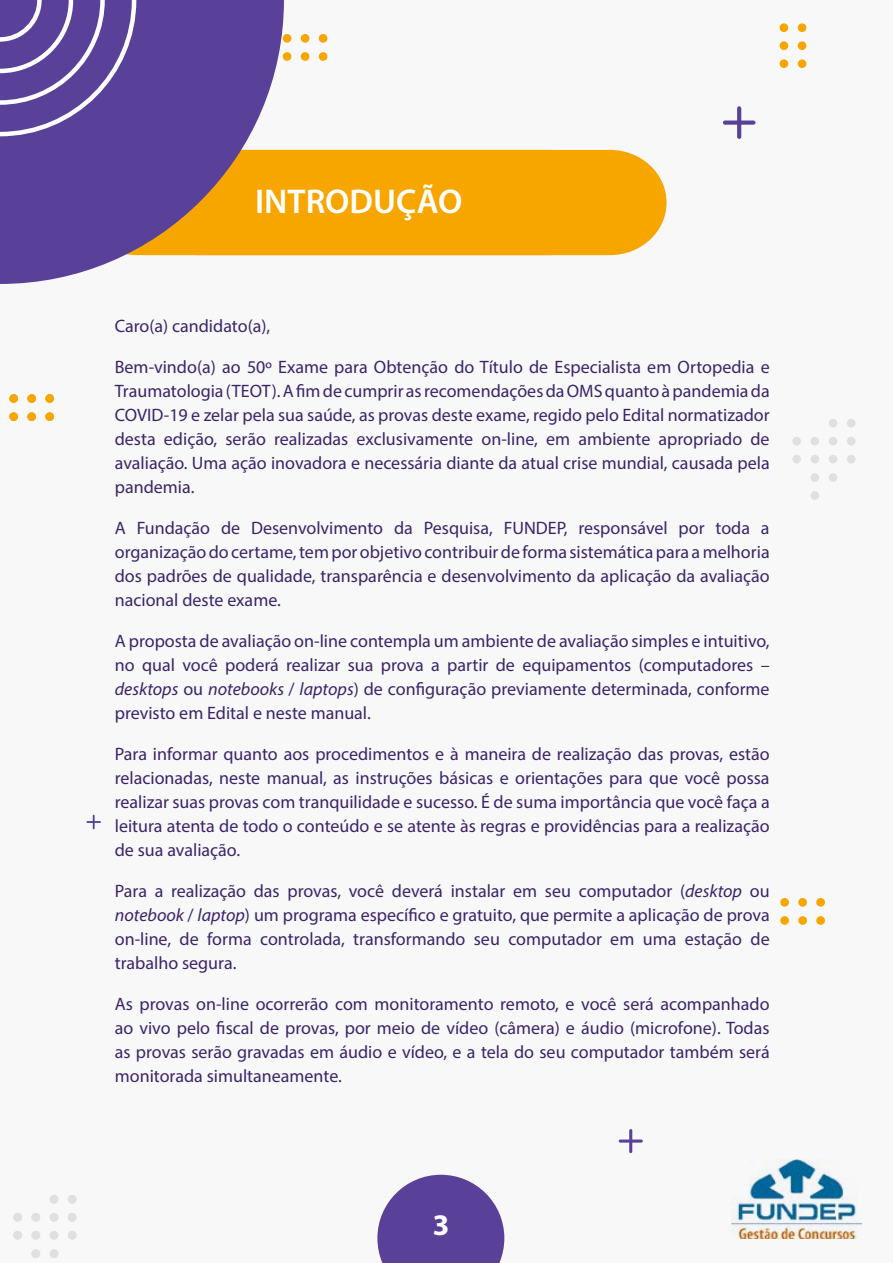
<style>
.page{position:relative;width:893px;height:1263px;background:#f8f8f9}
.page>*{position:absolute;margin:0;border:0;box-sizing:border-box;transform-origin:0 0}
.t1{font:600 34.5px "Myriad Pro";color:#fffffd}
.t2{font:700 30px "Myriad Pro";color:#fff}
.t3{font:18px/24px "Myriad Pro";color:#3b2469;text-align:justify}
.s1{font-style:italic}
</style>
<div class="page">
<svg style="left:377px;top:1175px;width:127px;height:88px"></svg>
<div style="left:847px;top:419px;width:8px;height:8px;background:#e0e0e0;border-radius:50%"></div>
<div style="left:847px;top:437px;width:8px;height:8px;background:#e0e0e0;border-radius:50%"></div>
<div style="left:847px;top:455px;width:8px;height:8px;background:#e0e0e0;border-radius:50%"></div>
<div style="left:829px;top:419px;width:8px;height:8px;background:#e0e0e0;border-radius:50%"></div>
<div style="left:829px;top:437px;width:8px;height:8px;background:#e0e0e0;border-radius:50%"></div>
<div style="left:829px;top:455px;width:8px;height:8px;background:#e0e0e0;border-radius:50%"></div>
<div style="left:829px;top:473px;width:8px;height:9px;background:#e0e0e0;border-radius:50%"></div>
<div style="left:810px;top:437px;width:9px;height:8px;background:#e0e0e0;border-radius:50%"></div>
<div style="left:810px;top:455px;width:9px;height:8px;background:#e0e0e0;border-radius:50%"></div>
<div style="left:810px;top:473px;width:9px;height:9px;background:#e0e0e0;border-radius:50%"></div>
<div style="left:810px;top:491px;width:9px;height:9px;background:#e0e0e0;border-radius:50%"></div>
<div style="left:792px;top:437px;width:9px;height:8px;background:#e0e0e0;border-radius:50%"></div>
<div style="left:792px;top:455px;width:9px;height:8px;background:#e0e0e0;border-radius:50%"></div>
<div style="left:68px;top:1195px;width:9px;height:8px;background:#e0e0e0;border-radius:50%"></div>
<div style="left:68px;top:1213px;width:9px;height:8px;background:#e0e0e0;border-radius:50%"></div>
<div style="left:68px;top:1231px;width:9px;height:8px;background:#e0e0e0;border-radius:50%"></div>
<div style="left:50px;top:1195px;width:8px;height:8px;background:#e0e0e0;border-radius:50%"></div>
<div style="left:50px;top:1213px;width:8px;height:8px;background:#e0e0e0;border-radius:50%"></div>
<div style="left:50px;top:1231px;width:8px;height:8px;background:#e0e0e0;border-radius:50%"></div>
<div style="left:50px;top:1249px;width:8px;height:9px;background:#e0e0e0;border-radius:50%"></div>
<div style="left:32px;top:1213px;width:8px;height:8px;background:#e0e0e0;border-radius:50%"></div>
<div style="left:32px;top:1231px;width:8px;height:8px;background:#e0e0e0;border-radius:50%"></div>
<div style="left:32px;top:1249px;width:8px;height:9px;background:#e0e0e0;border-radius:50%"></div>
<div style="left:13px;top:1213px;width:9px;height:8px;background:#e0e0e0;border-radius:50%"></div>
<div style="left:13px;top:1231px;width:9px;height:8px;background:#e0e0e0;border-radius:50%"></div>
<svg style="left:86px;top:815px;width:15px;height:14px"></svg>
<div style="left:798px;top:23px;width:8px;height:9px;background:#f7a600;border-radius:50%"></div>
<div style="left:798px;top:41px;width:8px;height:9px;background:#f7a600;border-radius:50%"></div>
<div style="left:798px;top:59px;width:8px;height:9px;background:#f7a600;border-radius:50%"></div>
<div style="left:780px;top:23px;width:8px;height:9px;background:#f7a600;border-radius:50%"></div>
<div style="left:780px;top:41px;width:8px;height:9px;background:#f7a600;border-radius:50%"></div>
<div style="left:780px;top:59px;width:8px;height:9px;background:#f7a600;border-radius:50%"></div>
<svg style="left:552px;top:150px;width:114px;height:105px;background:#f7ad18"></svg>
<div style="left:284px;top:150px;width:268px;height:105px;background:#f7a600"></div>
<svg style="left:0;top:0;width:284px;height:284px;background:#85668d"></svg>
<svg style="left:0;top:0;width:136px;height:136px;background:#6f59a6"></svg>
<div style="left:816px;top:916px;width:9px;height:9px;background:#f7a600;border-radius:50%"></div>
<div style="left:798px;top:916px;width:9px;height:9px;background:#f7a600;border-radius:50%"></div>
<div style="left:780px;top:916px;width:9px;height:9px;background:#f7a600;border-radius:50%"></div>
<div style="left:816px;top:898px;width:9px;height:9px;background:#f7a600;border-radius:50%"></div>
<div style="left:798px;top:898px;width:9px;height:9px;background:#f7a600;border-radius:50%"></div>
<div style="left:780px;top:898px;width:9px;height:9px;background:#f7a600;border-radius:50%"></div>
<svg style="left:723px;top:106px;width:32px;height:33px"></svg>
<svg style="left:619px;top:1129px;width:24px;height:24px"></svg>
<div style="left:45px;top:412px;width:9px;height:9px;background:#f7a600;border-radius:50%"></div>
<div style="left:27px;top:412px;width:9px;height:9px;background:#f7a600;border-radius:50%"></div>
<div style="left:9px;top:412px;width:9px;height:9px;background:#f7a600;border-radius:50%"></div>
<div style="left:45px;top:394px;width:9px;height:9px;background:#f7a600;border-radius:50%"></div>
<div style="left:27px;top:394px;width:9px;height:9px;background:#f7a600;border-radius:50%"></div>
<div style="left:9px;top:394px;width:9px;height:9px;background:#f7a600;border-radius:50%"></div>
<div style="left:319px;top:52px;width:8px;height:9px;background:#f7a600;border-radius:50%"></div>
<div style="left:301px;top:52px;width:8px;height:9px;background:#f7a600;border-radius:50%"></div>
<div style="left:283px;top:52px;width:8px;height:9px;background:#f7a600;border-radius:50%"></div>
<div style="left:319px;top:34px;width:8px;height:9px;background:#f7a600;border-radius:50%"></div>
<div style="left:301px;top:34px;width:8px;height:9px;background:#f7a600;border-radius:50%"></div>
<div style="left:283px;top:34px;width:8px;height:9px;background:#f7a600;border-radius:50%"></div>
<img style="left:731px;top:1160px;width:130px;height:78px">
<h1 class="t1" style="left:255px;top:179px;width:209px">INTRODUÇÃO</h1>
<p class="t3" style="left:115px;top:314px;width:157px">Caro(a) candidato(a),</p>
<p class="t3" style="left:115px;top:355px;width:656px">Bem-vindo(a) ao 50º Exame para Obtenção do Título de Especialista em Ortopedia e Traumatologia (TEOT). A fim de cumprir as recomendações da OMS quanto à pandemia da COVID-19 e zelar pela sua saúde, as provas deste exame, regido pelo Edital normatizador desta edição, serão realizadas exclusivamente on-line, em ambiente apropriado de avaliação. Uma ação inovadora e necessária diante da atual crise mundial, causada pela pandemia.</p>
<p class="t3" style="left:115px;top:516px;width:656px">A Fundação de Desenvolvimento da Pesquisa, FUNDEP, responsável por toda a organização do certame, tem por objetivo contribuir de forma sistemática para a melhoria dos padrões de qualidade, transparência e desenvolvimento da aplicação da avaliação nacional deste exame.</p>
<p class="t3" style="left:115px;top:629px;width:656px">A proposta de avaliação on-line contempla um ambiente de avaliação simples e intuitivo, no qual você poderá realizar sua prova a partir de equipamentos (computadores – <span class="s1">desktops</span> ou <span class="s1">notebooks</span> / <span class="s1">laptops</span>) de configuração previamente determinada, conforme previsto em Edital e neste manual.</p>
<p class="t3" style="left:115px;top:742px;width:656px">Para informar quanto aos procedimentos e à maneira de realização das provas, estão relacionadas, neste manual, as instruções básicas e orientações para que você possa realizar suas provas com tranquilidade e sucesso. É de suma importância que você faça a leitura atenta de todo o conteúdo e se atente às regras e providências para a realização de sua avaliação.</p>
<p class="t3" style="left:115px;top:879px;width:656px">Para a realização das provas, você deverá instalar em seu computador (<span class="s1">desktop</span> ou <span class="s1">notebook</span> / <span class="s1">laptop</span>) um programa específico e gratuito, que permite a aplicação de prova on-line, de forma controlada, transformando seu computador em uma estação de trabalho segura.</p>
<p class="t3" style="left:115px;top:992px;width:656px">As provas on-line ocorrerão com monitoramento remoto, e você será acompanhado ao vivo pelo fiscal de provas, por meio de vídeo (câmera) e áudio (microfone). Todas as provas serão gravadas em áudio e vídeo, e a tela do seu computador também será monitorada simultaneamente.</p>
<h2 class="t2" style="left:433px;top:1205px;width:18px">3</h2>
</div>
